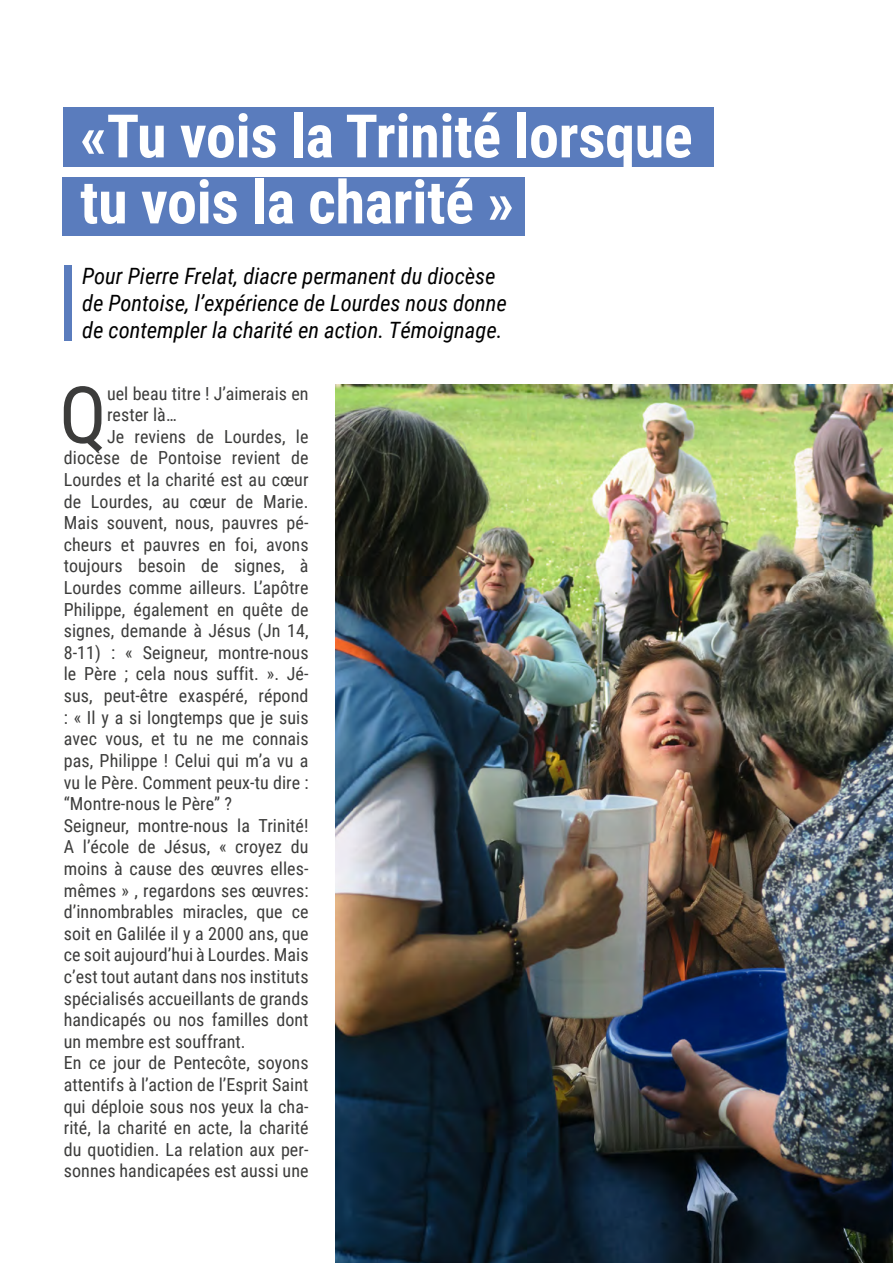
<style>
.page{position:relative;width:893px;height:1263px;background:#fff}
.page>*{position:absolute;margin:0;border:0;box-sizing:border-box;transform-origin:0 0}
.t1{font:78.75px "Roboto Condensed";color:#3c3c3b}
.t2{font:700 60px/66px "Roboto Condensed";letter-spacing:-.005em;color:#fff}
.t3{font:italic 22.5px/27px "Roboto Condensed";color:#000}
.t4{font:18px "Roboto Condensed";letter-spacing:.005em;color:#3c3c3b}
</style>
<div class="page">
<div style="left:63px;top:107px;width:651px;height:60px;background:#5a7cbd"></div>
<div style="left:62px;top:177px;width:463px;height:59px;background:#5a7cbd"></div>
<div style="left:64px;top:265px;width:7px;height:75px;background:#5a7cbd"></div>
<img style="left:336px;top:385px;width:557px;height:878px">
<h2 class="t2" style="left:80px;top:101px;width:614px">«Tu vois la Trinité lorsque tu vois la charité »</h2>
<p class="t3" style="left:82px;top:262px;width:426px">Pour Pierre Frelat, diacre permanent du diocèse de Pontoise, l’expérience de Lourdes nous donne de contempler la charité en action. Témoignage.</p>
<h1 class="t1" style="left:59px;top:360px;width:49px">Q</h1>
<p class="t4" style="left:107px;top:381px;width:203px">uel beau titre ! J’aimerais en</p>
<p class="t4" style="left:107px;top:402px;width:71px">rester là…</p>
<p class="t4" style="left:107px;top:424px;width:203px">Je reviens de Lourdes, le</p>
<p class="t4" style="left:64px;top:445px;width:246px">diocèse de Pontoise revient de</p>
<p class="t4" style="left:64px;top:467px;width:246px">Lourdes et la charité est au cœur</p>
<p class="t4" style="left:64px;top:489px;width:246px">de Lourdes, au cœur de Marie.</p>
<p class="t4" style="left:64px;top:510px;width:246px">Mais souvent, nous, pauvres pé-</p>
<p class="t4" style="left:64px;top:532px;width:246px">cheurs et pauvres en foi, avons</p>
<p class="t4" style="left:64px;top:553px;width:246px">toujours besoin de signes, à</p>
<p class="t4" style="left:64px;top:575px;width:246px">Lourdes comme ailleurs. L’apôtre</p>
<p class="t4" style="left:64px;top:597px;width:246px">Philippe, également en quête de</p>
<p class="t4" style="left:64px;top:618px;width:246px">signes, demande à Jésus (Jn 14,</p>
<p class="t4" style="left:64px;top:640px;width:246px">8-11) : « Seigneur, montre-nous</p>
<p class="t4" style="left:64px;top:661px;width:246px">le Père ; cela nous suffit. ». Jé-</p>
<p class="t4" style="left:64px;top:683px;width:246px">sus, peut-être exaspéré, répond</p>
<p class="t4" style="left:64px;top:705px;width:246px">: « Il y a si longtemps que je suis</p>
<p class="t4" style="left:64px;top:726px;width:246px">avec vous, et tu ne me connais</p>
<p class="t4" style="left:64px;top:748px;width:246px">pas, Philippe ! Celui qui m’a vu a</p>
<p class="t4" style="left:64px;top:769px;width:246px">vu le Père. Comment peux-tu dire :</p>
<p class="t4" style="left:64px;top:791px;width:170px">“Montre-nous le Père” ?</p>
<p class="t4" style="left:64px;top:813px;width:246px">Seigneur, montre-nous la Trinité!</p>
<p class="t4" style="left:64px;top:834px;width:246px">A l’école de Jésus, « croyez du</p>
<p class="t4" style="left:64px;top:856px;width:246px">moins à cause des œuvres elles-</p>
<p class="t4" style="left:64px;top:877px;width:246px">mêmes » , regardons ses œuvres:</p>
<p class="t4" style="left:64px;top:899px;width:246px">d’innombrables miracles, que ce</p>
<p class="t4" style="left:64px;top:921px;width:246px">soit en Galilée il y a 2000 ans, que</p>
<p class="t4" style="left:64px;top:942px;width:246px">ce soit aujourd’hui à Lourdes. Mais</p>
<p class="t4" style="left:64px;top:964px;width:246px">c’est tout autant dans nos instituts</p>
<p class="t4" style="left:64px;top:985px;width:246px">spécialisés accueillants de grands</p>
<p class="t4" style="left:64px;top:1007px;width:246px">handicapés ou nos familles dont</p>
<p class="t4" style="left:64px;top:1029px;width:183px">un membre est souffrant.</p>
<p class="t4" style="left:64px;top:1050px;width:246px">En ce jour de Pentecôte, soyons</p>
<p class="t4" style="left:64px;top:1072px;width:246px">attentifs à l’action de l’Esprit Saint</p>
<p class="t4" style="left:64px;top:1093px;width:246px">qui déploie sous nos yeux la cha-</p>
<p class="t4" style="left:64px;top:1115px;width:246px">rité, la charité en acte, la charité</p>
<p class="t4" style="left:64px;top:1137px;width:246px">du quotidien. La relation aux per-</p>
<p class="t4" style="left:64px;top:1158px;width:246px">sonnes handicapées est aussi une</p>
</div>
